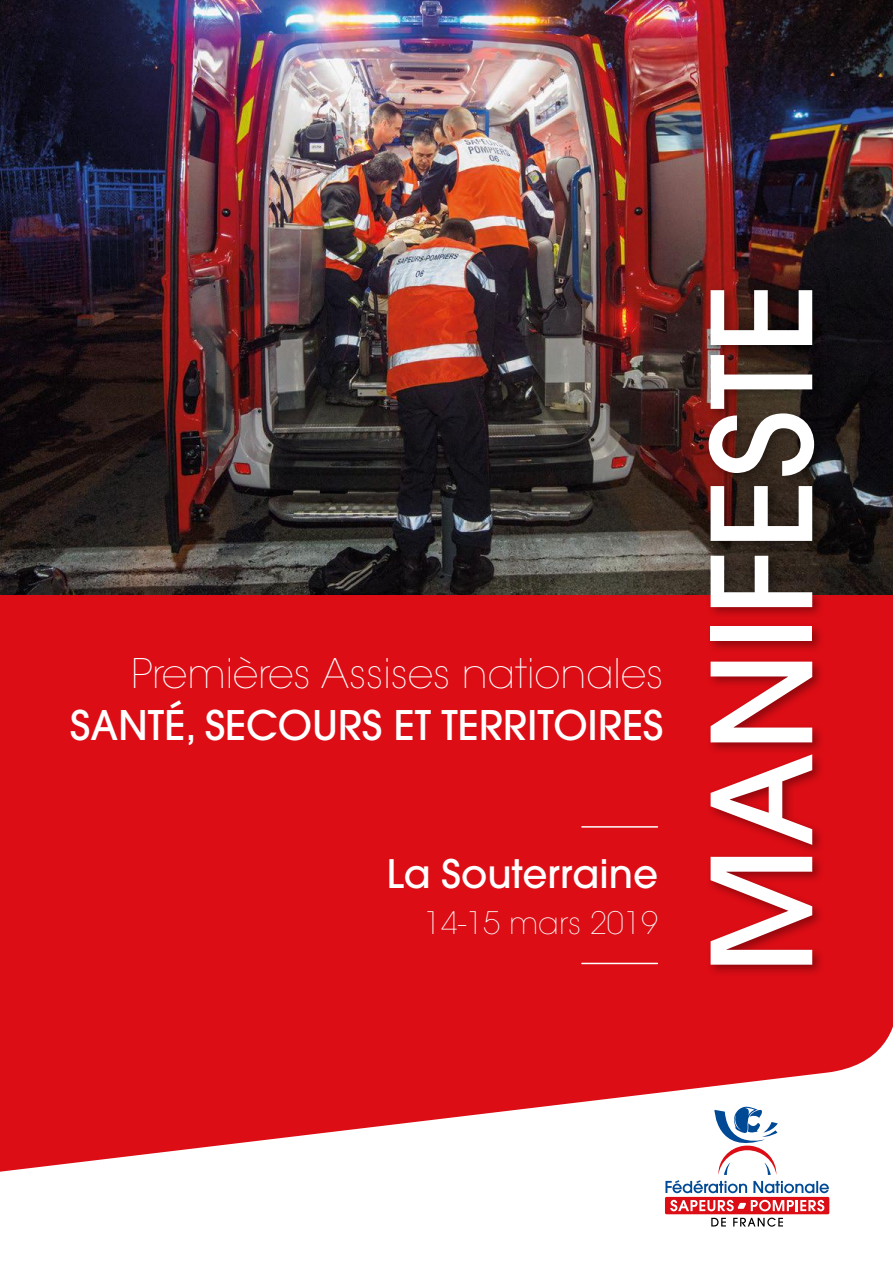
<style>
.page{position:relative;width:893px;height:1263px;background:#fff}
.page>*{position:absolute;margin:0;border:0;box-sizing:border-box;transform-origin:0 0}
.t1{font:500 137.4px "Avant Garde";color:#fff}
.t2{font:200 40.5px "Avant Garde";color:#fff}
.t3{font:500 40.5px "Avant Garde";color:#fff}
.t4{font:500 39px "Avant Garde";color:#fff}
.t5{font:200 30.75px "Avant Garde";color:#fff}
</style>
<div class="page">
<img style="left:0;top:0;width:893px;height:595px">
<div style="left:0;top:595px;width:893px;height:668px;background:#dc0d15"></div>
<div style="left:704px;top:285px;width:123px;height:692px;background:#000;opacity:.35"></div>
<svg style="left:0;top:1027px;width:893px;height:236px;fill:#fff"></svg>
<svg style="left:711px;top:1218px;width:15px;height:8px"></svg>
<svg style="left:733px;top:1217px;width:50px;height:10px"></svg>
<div style="left:665px;top:1197px;width:164px;height:17px;background:#dc0d15;border-radius:2px"></div>
<svg style="left:670px;top:1200px;width:154px;height:11px"></svg>
<svg style="left:665px;top:1107px;width:164px;height:86px;background:#dfe4ed"></svg>
<hr style="left:582px;top:826px;width:75px;height:2px;background:#fff">
<hr style="left:582px;top:963px;width:75px;height:1px;background:#fff">
<p class="t2" style="left:131px;top:649px;width:533px">Premières Assises nationales</p>
<p class="t3" style="left:70px;top:700px;width:595px">SANTÉ, SECOURS ET TERRITOIRES</p>
<p class="t4" style="left:386px;top:849px;width:273px">La Souterraine</p>
<p class="t5" style="left:424px;top:904px;width:236px">14-15 mars 2019</p>
<h1 class="t1" style="left:677px;top:975px;width:694px;rotate:-90deg">MANIFESTE</h1>
</div>
